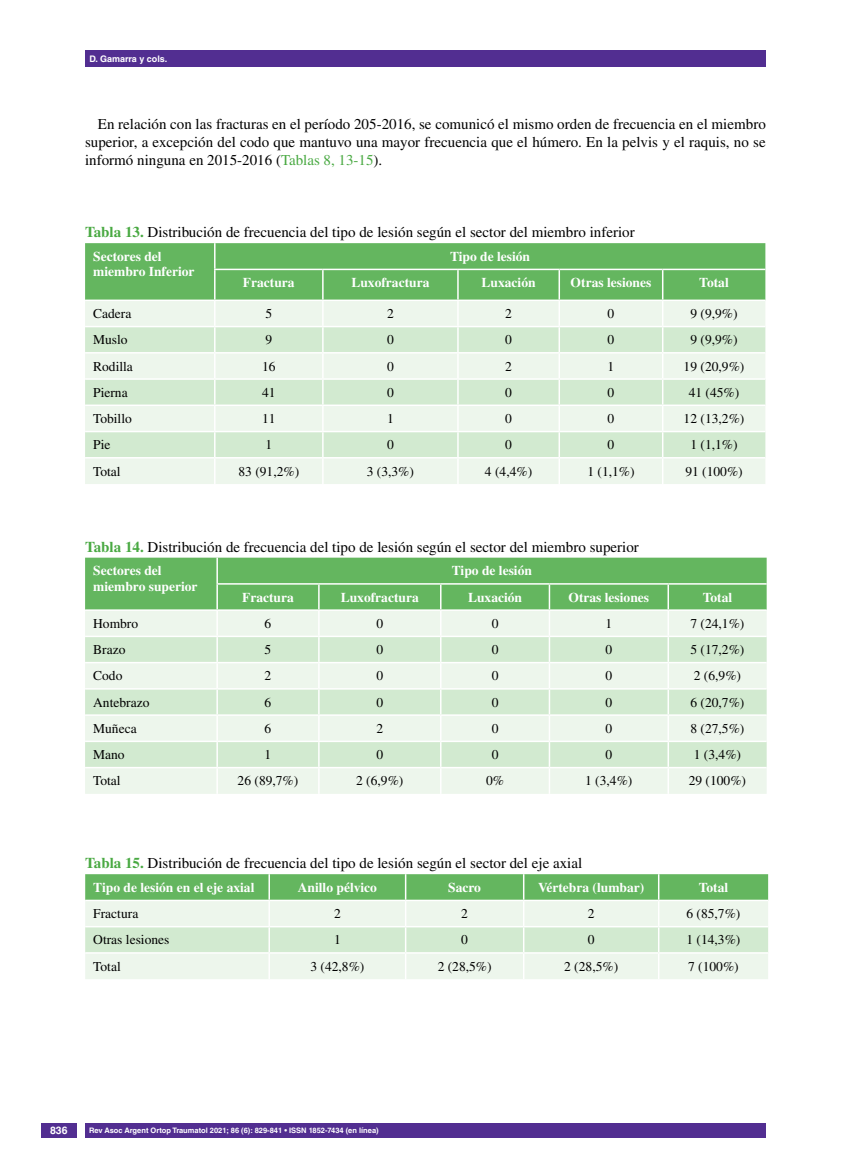
<style>
.page{position:relative;width:851px;height:1170px;background:#fff}
.page>*{position:absolute;margin:0;border:0;box-sizing:border-box;transform-origin:0 0}
.t1{font:15px/18px "Times LT Std";color:#000;text-align:justify}
.t2{font:13.5px "Times LT Std";color:#000}
.t3{font:700 13.5px/15.5px "Times LT Std";color:#fff}
.t4{font:700 10.5px "Helvetica LT Std";color:#fff}
.t5{font:700 9px "Helvetica LT Std";color:#fff}
.t6{font:700 7.5px "Helvetica LT Std";color:#fff}
.s1{color:#49a942}
.s2{font-weight:700;color:#49a942}
</style>
<div class="page">
<div style="left:41px;top:1123px;width:36px;height:14px;background:#522e91"></div>
<div style="left:85px;top:50px;width:680px;height:17px;background:#522e91"></div>
<div style="left:85px;top:1123px;width:680px;height:14px;background:#522e91"></div>
<svg style="left:85px;top:243px;width:680px;height:241px;background:#c6e4c4"></svg>
<hr style="left:559px;top:457px;width:103px;height:1px;background:#fff">
<hr style="left:558px;top:458px;width:2px;height:26px;background:#fff">
<hr style="left:662px;top:457px;width:103px;height:1px;background:#fff">
<hr style="left:661px;top:458px;width:2px;height:26px;background:#fff">
<svg style="left:85px;top:557px;width:681px;height:236px;background:#c8e5c6"></svg>
<hr style="left:549px;top:766px;width:119px;height:2px;background:#fff">
<hr style="left:548px;top:768px;width:2px;height:25px;background:#fff">
<hr style="left:668px;top:766px;width:98px;height:2px;background:#fff">
<hr style="left:667px;top:768px;width:2px;height:25px;background:#fff">
<svg style="left:85px;top:874px;width:683px;height:105px;background:#c6e4c4"></svg>
<p class="t5" style="left:89px;top:53px;width:80px">D. Gamarra y cols.</p>
<p class="t1" style="left:85px;top:115px;width:682px;text-indent:13px">En relación con las fracturas en el período 205-2016, se comunicó el mismo orden de frecuencia en el miembro superior, a excepción del codo que mantuvo una mayor frecuencia que el húmero. En la pelvis y el raquis, no se informó ninguna en 2015-2016 (<span class="s1">Tablas 8, 13-15</span>).</p>
<p class="t1" style="left:85px;top:223px;width:551px"><span class="s2">Tabla 13.</span> Distribución de frecuencia del tipo de lesión según el sector del miembro inferior</p>
<p class="t3" style="left:93px;top:248px;width:103px">Sectores del miembro Inferior</p>
<p class="t3" style="left:450px;top:248px;width:82px">Tipo de lesión</p>
<p class="t3" style="left:243px;top:274px;width:53px">Fractura</p>
<p class="t3" style="left:351px;top:274px;width:79px">Luxofractura</p>
<p class="t3" style="left:481px;top:274px;width:56px">Luxación</p>
<p class="t3" style="left:570px;top:274px;width:82px">Otras lesiones</p>
<p class="t3" style="left:699px;top:274px;width:31px">Total</p>
<p class="t2" style="left:93px;top:306px;width:40px">Cadera</p>
<p class="t2" style="left:265px;top:306px;width:8px">5</p>
<p class="t2" style="left:387px;top:306px;width:8px">2</p>
<p class="t2" style="left:505px;top:306px;width:8px">2</p>
<p class="t2" style="left:607px;top:306px;width:8px">0</p>
<p class="t2" style="left:690px;top:306px;width:49px">9 (9,9%)</p>
<p class="t2" style="left:93px;top:332px;width:36px">Muslo</p>
<p class="t2" style="left:265px;top:332px;width:8px">9</p>
<p class="t2" style="left:387px;top:332px;width:8px">0</p>
<p class="t2" style="left:505px;top:332px;width:8px">0</p>
<p class="t2" style="left:607px;top:332px;width:8px">0</p>
<p class="t2" style="left:690px;top:332px;width:49px">9 (9,9%)</p>
<p class="t2" style="left:93px;top:358px;width:41px">Rodilla</p>
<p class="t2" style="left:262px;top:358px;width:15px">16</p>
<p class="t2" style="left:387px;top:358px;width:8px">0</p>
<p class="t2" style="left:505px;top:358px;width:8px">2</p>
<p class="t2" style="left:607px;top:358px;width:8px">1</p>
<p class="t2" style="left:683px;top:358px;width:62px">19 (20,9%)</p>
<p class="t2" style="left:93px;top:384px;width:36px">Pierna</p>
<p class="t2" style="left:262px;top:384px;width:15px">41</p>
<p class="t2" style="left:387px;top:384px;width:8px">0</p>
<p class="t2" style="left:505px;top:384px;width:8px">0</p>
<p class="t2" style="left:607px;top:384px;width:8px">0</p>
<p class="t2" style="left:688px;top:384px;width:52px">41 (45%)</p>
<p class="t2" style="left:93px;top:411px;width:40px">Tobillo</p>
<p class="t2" style="left:262px;top:411px;width:15px">11</p>
<p class="t2" style="left:387px;top:411px;width:8px">1</p>
<p class="t2" style="left:505px;top:411px;width:8px">0</p>
<p class="t2" style="left:607px;top:411px;width:8px">0</p>
<p class="t2" style="left:683px;top:411px;width:62px">12 (13,2%)</p>
<p class="t2" style="left:93px;top:437px;width:19px">Pie</p>
<p class="t2" style="left:265px;top:437px;width:8px">1</p>
<p class="t2" style="left:387px;top:437px;width:8px">0</p>
<p class="t2" style="left:505px;top:437px;width:8px">0</p>
<p class="t2" style="left:607px;top:437px;width:8px">0</p>
<p class="t2" style="left:690px;top:437px;width:49px">1 (1,1%)</p>
<p class="t2" style="left:93px;top:463px;width:29px">Total</p>
<p class="t2" style="left:238px;top:463px;width:62px">83 (91,2%)</p>
<p class="t2" style="left:367px;top:463px;width:49px">3 (3,3%)</p>
<p class="t2" style="left:485px;top:463px;width:49px">4 (4,4%)</p>
<p class="t2" style="left:587px;top:463px;width:49px">1 (1,1%)</p>
<p class="t2" style="left:685px;top:463px;width:59px">91 (100%)</p>
<p class="t1" style="left:85px;top:537px;width:555px"><span class="s2">Tabla 14.</span> Distribución de frecuencia del tipo de lesión según el sector del miembro superior</p>
<p class="t3" style="left:93px;top:562px;width:106px">Sectores del miembro superior</p>
<p class="t3" style="left:452px;top:562px;width:82px">Tipo de lesión</p>
<p class="t3" style="left:242px;top:589px;width:53px">Fractura</p>
<p class="t3" style="left:341px;top:589px;width:79px">Luxofractura</p>
<p class="t3" style="left:468px;top:589px;width:56px">Luxación</p>
<p class="t3" style="left:568px;top:589px;width:82px">Otras lesiones</p>
<p class="t3" style="left:702px;top:589px;width:31px">Total</p>
<p class="t2" style="left:93px;top:615px;width:46px">Hombro</p>
<p class="t2" style="left:264px;top:615px;width:8px">6</p>
<p class="t2" style="left:376px;top:615px;width:8px">0</p>
<p class="t2" style="left:491px;top:615px;width:8px">0</p>
<p class="t2" style="left:605px;top:615px;width:8px">1</p>
<p class="t2" style="left:690px;top:615px;width:55px">7 (24,1%)</p>
<p class="t2" style="left:93px;top:642px;width:34px">Brazo</p>
<p class="t2" style="left:264px;top:642px;width:8px">5</p>
<p class="t2" style="left:376px;top:642px;width:8px">0</p>
<p class="t2" style="left:491px;top:642px;width:8px">0</p>
<p class="t2" style="left:605px;top:642px;width:8px">0</p>
<p class="t2" style="left:690px;top:642px;width:55px">5 (17,2%)</p>
<p class="t2" style="left:93px;top:668px;width:31px">Codo</p>
<p class="t2" style="left:264px;top:668px;width:8px">2</p>
<p class="t2" style="left:376px;top:668px;width:8px">0</p>
<p class="t2" style="left:491px;top:668px;width:8px">0</p>
<p class="t2" style="left:605px;top:668px;width:8px">0</p>
<p class="t2" style="left:693px;top:668px;width:49px">2 (6,9%)</p>
<p class="t2" style="left:93px;top:694px;width:58px">Antebrazo</p>
<p class="t2" style="left:264px;top:694px;width:8px">6</p>
<p class="t2" style="left:376px;top:694px;width:8px">0</p>
<p class="t2" style="left:491px;top:694px;width:8px">0</p>
<p class="t2" style="left:605px;top:694px;width:8px">0</p>
<p class="t2" style="left:690px;top:694px;width:55px">6 (20,7%)</p>
<p class="t2" style="left:93px;top:720px;width:45px">Muñeca</p>
<p class="t2" style="left:264px;top:720px;width:8px">6</p>
<p class="t2" style="left:376px;top:720px;width:8px">2</p>
<p class="t2" style="left:491px;top:720px;width:8px">0</p>
<p class="t2" style="left:605px;top:720px;width:8px">0</p>
<p class="t2" style="left:690px;top:720px;width:55px">8 (27,5%)</p>
<p class="t2" style="left:93px;top:747px;width:33px">Mano</p>
<p class="t2" style="left:264px;top:747px;width:8px">1</p>
<p class="t2" style="left:376px;top:747px;width:8px">0</p>
<p class="t2" style="left:491px;top:747px;width:8px">0</p>
<p class="t2" style="left:605px;top:747px;width:8px">0</p>
<p class="t2" style="left:693px;top:747px;width:49px">1 (3,4%)</p>
<p class="t2" style="left:93px;top:773px;width:29px">Total</p>
<p class="t2" style="left:237px;top:773px;width:62px">26 (89,7%)</p>
<p class="t2" style="left:356px;top:773px;width:49px">2 (6,9%)</p>
<p class="t2" style="left:486px;top:773px;width:19px">0%</p>
<p class="t2" style="left:585px;top:773px;width:49px">1 (3,4%)</p>
<p class="t2" style="left:688px;top:773px;width:59px">29 (100%)</p>
<p class="t1" style="left:85px;top:854px;width:498px"><span class="s2">Tabla 15.</span> Distribución de frecuencia del tipo de lesión según el sector del eje axial</p>
<p class="t3" style="left:93px;top:879px;width:163px">Tipo de lesión en el eje axial</p>
<p class="t3" style="left:298px;top:879px;width:81px">Anillo pélvico</p>
<p class="t3" style="left:448px;top:879px;width:34px">Sacro</p>
<p class="t3" style="left:538px;top:879px;width:108px">Vértebra (lumbar)</p>
<p class="t3" style="left:698px;top:879px;width:31px">Total</p>
<p class="t2" style="left:93px;top:906px;width:46px">Fractura</p>
<p class="t2" style="left:334px;top:906px;width:8px">2</p>
<p class="t2" style="left:461px;top:906px;width:8px">2</p>
<p class="t2" style="left:587px;top:906px;width:8px">2</p>
<p class="t2" style="left:686px;top:906px;width:55px">6 (85,7%)</p>
<p class="t2" style="left:93px;top:932px;width:78px">Otras lesiones</p>
<p class="t2" style="left:334px;top:932px;width:8px">1</p>
<p class="t2" style="left:461px;top:932px;width:8px">0</p>
<p class="t2" style="left:587px;top:932px;width:8px">0</p>
<p class="t2" style="left:686px;top:932px;width:55px">1 (14,3%)</p>
<p class="t2" style="left:93px;top:958px;width:29px">Total</p>
<p class="t2" style="left:310px;top:958px;width:55px">3 (42,8%)</p>
<p class="t2" style="left:437px;top:958px;width:55px">2 (28,5%)</p>
<p class="t2" style="left:564px;top:958px;width:55px">2 (28,5%)</p>
<p class="t2" style="left:688px;top:958px;width:52px">7 (100%)</p>
<p class="t4" style="left:50px;top:1124px;width:19px">836</p>
<p class="t6" style="left:89px;top:1125px;width:291px">Rev Asoc Argent Ortop Traumatol 2021; 86 (6): 829-841 • ISSN 1852-7434 (en línea)</p>
</div>
